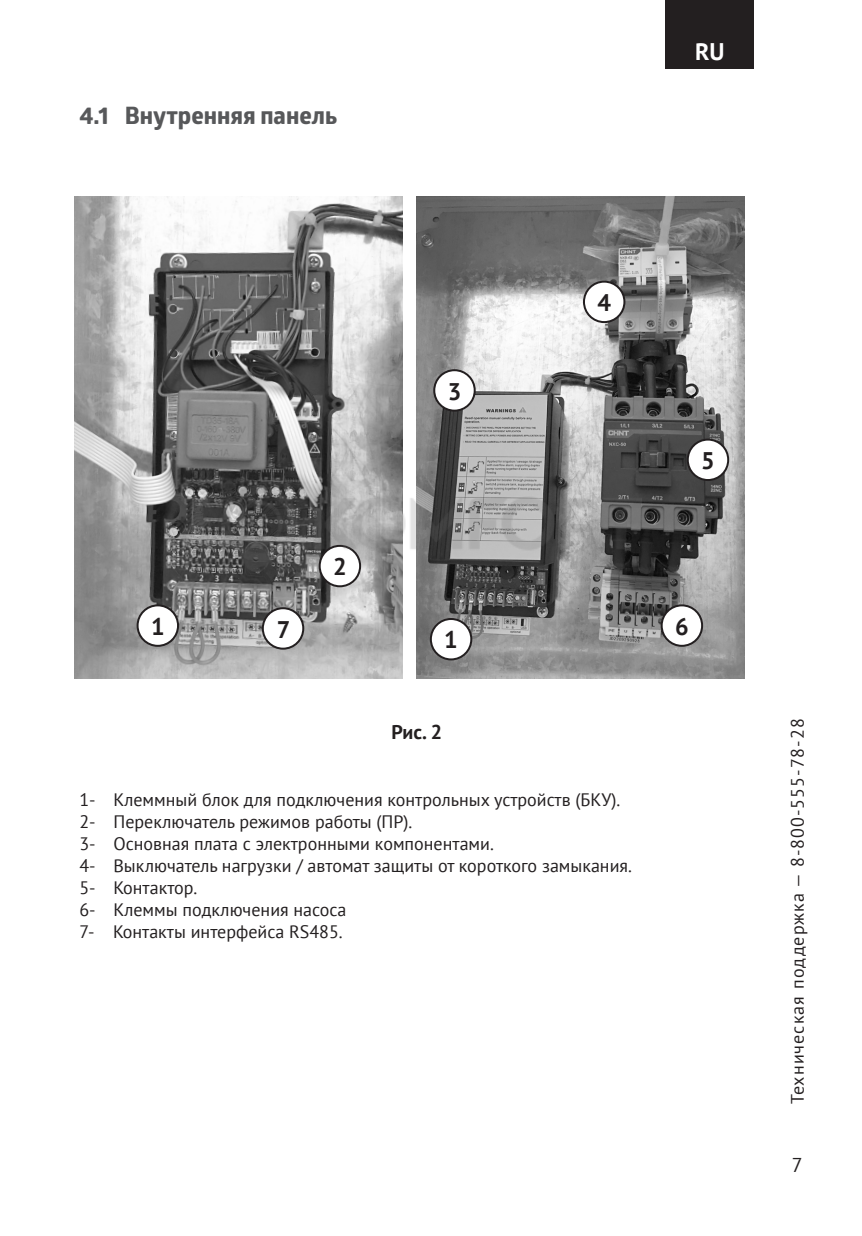
<style>
.page{position:relative;width:862px;height:1236px;background:#fff}
.page>*{position:absolute;margin:0;border:0;box-sizing:border-box;transform-origin:0 0}
.t1{font:700 24px "Globerx";color:#57585a}
.t2{font:700 24px "PT Sans";color:#231f20}
.t3{font:700 24px "PT Sans";color:#fff}
.t4{font:700 20px "PT Sans";color:#231f20}
.t5{font:20px "PT Sans";color:#231f20}
.t6{font:18px/22px "PT Sans";color:#231f20}
.t7{font:18px "PT Sans";letter-spacing:.06em;color:#231f20}
</style>
<div class="page">
<div style="left:665px;top:0;width:89px;height:68px;background:#231f20"></div>
<img style="left:75px;top:197px;width:327px;height:482px">
<div style="left:138px;top:605px;width:40px;height:41px;background:#fff;border-radius:50%"></div>
<div style="left:137px;top:604px;width:42px;height:43px;border:2px solid #231f20;border-radius:50%"></div>
<div style="left:320px;top:546px;width:40px;height:40px;background:#fff;border-radius:50%"></div>
<div style="left:319px;top:545px;width:42px;height:42px;border:2px solid #231f20;border-radius:50%"></div>
<div style="left:263px;top:608px;width:40px;height:41px;background:#fff;border-radius:50%"></div>
<div style="left:262px;top:607px;width:42px;height:43px;border:2px solid #231f20;border-radius:50%"></div>
<img style="left:417px;top:197px;width:327px;height:482px">
<div style="left:431px;top:619px;width:40px;height:40px;background:#fff;border-radius:50%"></div>
<div style="left:430px;top:618px;width:42px;height:42px;border:2px solid #231f20;border-radius:50%"></div>
<div style="left:434px;top:370px;width:41px;height:41px;background:#fff;border-radius:50%"></div>
<div style="left:433px;top:369px;width:43px;height:43px;border:2px solid #231f20;border-radius:50%"></div>
<div style="left:584px;top:282px;width:40px;height:40px;background:#fff;border-radius:50%"></div>
<div style="left:583px;top:281px;width:42px;height:42px;border:2px solid #231f20;border-radius:50%"></div>
<div style="left:688px;top:440px;width:40px;height:40px;background:#fff;border-radius:50%"></div>
<div style="left:687px;top:439px;width:42px;height:42px;border:2px solid #231f20;border-radius:50%"></div>
<div style="left:661px;top:605px;width:41px;height:41px;background:#fff;border-radius:50%"></div>
<div style="left:660px;top:604px;width:43px;height:43px;border:2px solid #231f20;border-radius:50%"></div>
<img style="left:215px;top:476px;width:431px;height:95px">
<h1 class="t1" style="left:79px;top:98px;width:259px">4.1 Внутренняя панель</h1>
<h1 class="t3" style="left:695px;top:35px;width:31px">RU</h1>
<h1 class="t2" style="left:151px;top:611px;width:15px">1</h1>
<h1 class="t2" style="left:448px;top:375px;width:15px">3</h1>
<h1 class="t2" style="left:277px;top:613px;width:15px">7</h1>
<h1 class="t2" style="left:333px;top:551px;width:15px">2</h1>
<h1 class="t2" style="left:444px;top:624px;width:15px">1</h1>
<p class="t4" style="left:391px;top:719px;width:52px">Рис. 2</p>
<h1 class="t2" style="left:597px;top:287px;width:15px">4</h1>
<p class="t6" style="left:79px;top:788px;width:554px">1- Клеммный блок для подключения контрольных устройств (БКУ).<br>2- Переключатель режимов работы (ПР).<br>3- Основная плата с электронными компонентами.<br>4- Выключатель нагрузки / автомат защиты от короткого замыкания.<br>5- Контактор.<br>6- Клеммы подключения насоса<br>7- Контакты интерфейса RS485.</p>
<h1 class="t2" style="left:701px;top:445px;width:15px">5</h1>
<h1 class="t2" style="left:675px;top:611px;width:15px">6</h1>
<p class="t7" style="left:786px;top:1104px;width:387px;rotate:-90deg">Техническая поддержка — 8-800-555-78-28</p>
<p class="t5" style="left:792px;top:1152px;width:12px">7</p>
</div>
